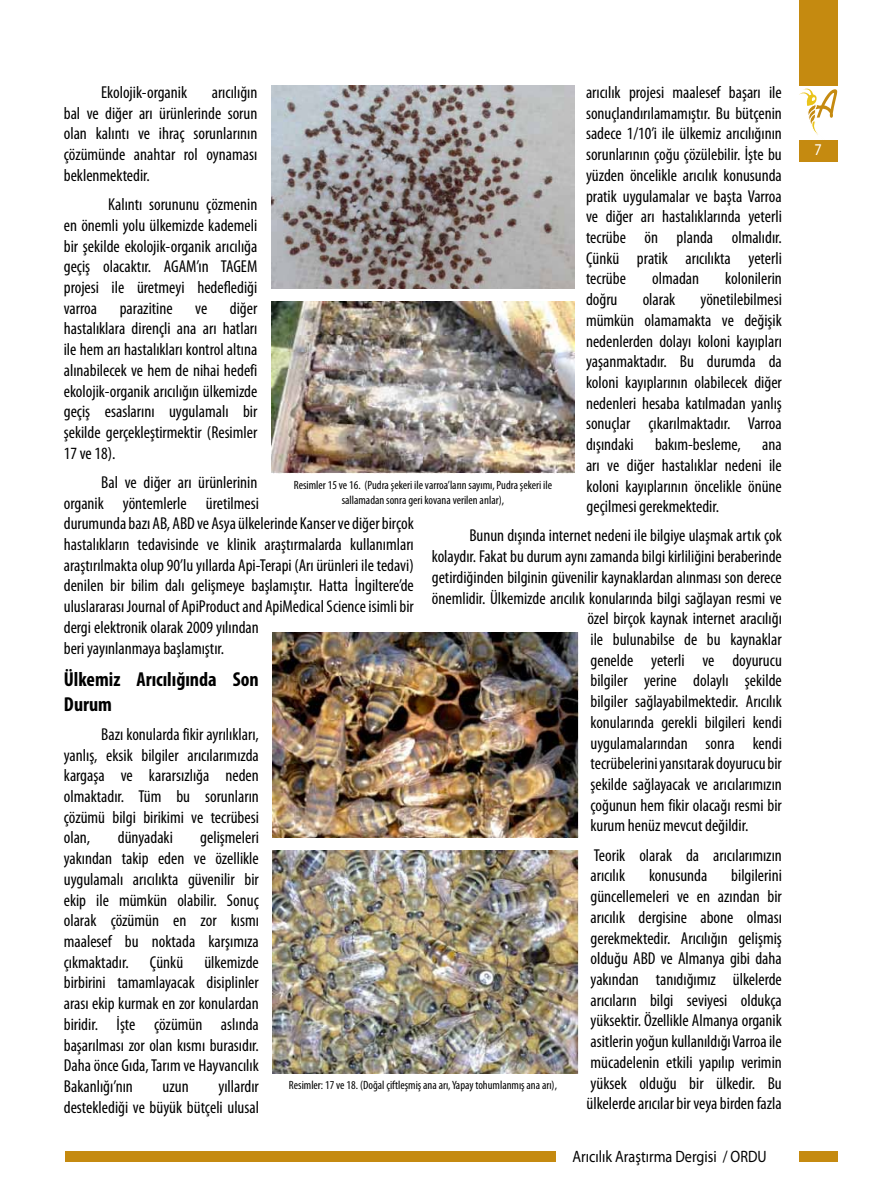
<style>
.page{position:relative;width:872px;height:1204px;background:#fff}
.page>*{position:absolute;margin:0;border:0;box-sizing:border-box;transform-origin:0 0}
.t1{font:700 condensed 20.25px/24.3px "Myriad Pro";color:#000}
.t2{font:condensed 17.25px/20.7px "Myriad Pro";color:#000;text-align:justify}
.t3{font:16.5px "Myriad Pro";color:#000;scale:.86 1}
.t4{font:16.5px "Myriad Pro";color:#fff;scale:.86 1}
.t5{font:condensed 12px/14.4px "Myriad Pro";color:#000;text-align:center}
</style>
<div class="page">
<svg style="left:799px;top:88px;width:38px;height:47px"></svg>
<div style="left:799px;top:0;width:38px;height:85px;background:#c58a10"></div>
<div style="left:799px;top:140px;width:38px;height:22px;background:#c58a10"></div>
<div style="left:799px;top:1151px;width:38px;height:10px;background:#c58a10"></div>
<div style="left:65px;top:1151px;width:491px;height:10px;background:#c58a10"></div>
<img style="left:271px;top:85px;width:303px;height:203px">
<img style="left:271px;top:301px;width:303px;height:172px">
<img style="left:272px;top:632px;width:306px;height:205px">
<img style="left:272px;top:850px;width:306px;height:223px">
<p class="t2" style="left:586px;top:82px;width:197px">arıcılık projesi maalesef başarı ile sonuçlandırılamamıştır. Bu bütçenin sadece 1/10’i ile ülkemiz arıcılığının sorunlarının çoğu çözülebilir. İşte bu yüzden öncelikle arıcılık konusunda pratik uygulamalar ve başta Varroa ve diğer arı hastalıklarında yeterli tecrübe ön planda olmalıdır.<br>Çünkü pratik arıcılıkta yeterli tecrübe</p>
<p class="t2" style="left:64px;top:82px;width:195px;text-indent:148px">arıcılığın bal ve diğer arı ürünlerinde sorun olan kalıntı ve ihraç sorunlarının çözümünde anahtar rol oynaması beklenmektedir.</p>
<p class="t2" style="left:64px;top:194px;width:195px;text-indent:44px">Kalıntı sorununu çözmenin en önemli yolu ülkemizde kademeli bir şekilde ekolojik-organik arıcılığa geçiş olacaktır. AGAM’ın TAGEM projesi ile üretmeyi hedeflediği varroa</p>
<p class="t2" style="left:101px;top:82px;width:87px">Ekolojik-organik</p>
<p class="t2" style="left:652px;top:268px;width:49px">olmadan</p>
<p class="t2" style="left:725px;top:268px;width:58px">kolonilerin</p>
<p class="t2" style="left:586px;top:289px;width:197px;text-indent:115px">yönetilebilmesi mümkün olamamakta ve değişik nedenlerden dolayı koloni kayıpları yaşanmaktadır. Bu durumda da koloni kayıplarının olabilecek diğer nedenleri hesaba katılmadan yanlış sonuçlar çıkarılmaktadır. Varroa dışındaki bakım-besleme, ana arı ve diğer hastalıklar nedeni ile koloni kayıplarının öncelikle önüne geçilmesi gerekmektedir.</p>
<p class="t2" style="left:469px;top:525px;width:314px">Bunun dışında internet nedeni ile bilgiye ulaşmak artık çok</p>
<p class="t2" style="left:432px;top:546px;width:351px">kolaydır. Fakat bu durum aynı zamanda bilgi kirliliğini beraberinde</p>
<p class="t2" style="left:432px;top:566px;width:351px">getirdiğinden bilginin güvenilir kaynaklardan alınması son derece</p>
<p class="t2" style="left:432px;top:587px;width:351px">önemlidir. Ülkemizde arıcılık konularında bilgi sağlayan resmi ve</p>
<p class="t2" style="left:587px;top:608px;width:196px">özel birçok kaynak internet aracılığı</p>
<p class="t2" style="left:590px;top:628px;width:193px">ile bulunabilse de bu kaynaklar</p>
<p class="t2" style="left:590px;top:649px;width:193px">genelde yeterli ve doyurucu</p>
<p class="t2" style="left:590px;top:670px;width:193px">bilgiler yerine dolaylı şekilde</p>
<p class="t2" style="left:590px;top:691px;width:193px">bilgiler sağlayabilmektedir. Arıcılık</p>
<p class="t2" style="left:590px;top:711px;width:193px">konularında gerekli bilgileri kendi</p>
<p class="t2" style="left:590px;top:732px;width:193px">uygulamalarından sonra kendi</p>
<p class="t2" style="left:590px;top:753px;width:193px">tecrübelerini yansıtarak doyurucu bir</p>
<p class="t2" style="left:590px;top:773px;width:193px">şekilde sağlayacak ve arıcılarımızın</p>
<p class="t2" style="left:590px;top:794px;width:193px">çoğunun hem fikir olacağı resmi bir</p>
<p class="t2" style="left:590px;top:815px;width:159px">kurum henüz mevcut değildir.</p>
<p class="t2" style="left:590px;top:844px;width:193px">Teorik olarak da arıcılarımızın arıcılık</p>
<p class="t2" style="left:586px;top:289px;width:33px">doğru</p>
<p class="t2" style="left:642px;top:289px;width:34px">olarak</p>
<p class="t2" style="left:64px;top:297px;width:195px;text-indent:166px">diğer hastalıklara dirençli ana arı hatları ile hem arı hastalıkları kontrol altına alınabilecek ve hem de nihai hedefi ekolojik-organik arıcılığın ülkemizde geçiş esaslarını uygulamalı bir şekilde gerçekleştirmektir (Resimler 17 ve 18).</p>
<p class="t2" style="left:64px;top:471px;width:351px;text-align:left;text-indent:38px">Bal ve diğer arı ürünlerinin<br>organik yöntemlerle üretilmesi<br>durumunda bazı AB, ABD ve Asya ülkelerinde Kanser ve diğer birçok hastalıkların tedavisinde ve klinik araştırmalarda kullanımları araştırılmakta olup 90’lu yıllarda Api-Terapi (Arı ürünleri ile tedavi) denilen bir bilim dalı gelişmeye başlamıştır. Hatta İngiltere’de uluslararası Journal of ApiProduct and ApiMedical Science isimli bir dergi elektronik olarak 2009 yılından<br>beri yayınlanmaya başlamıştır.</p>
<p class="t1" style="left:64px;top:667px;width:197px">Ülkemiz Arıcılığında Son<br>Durum</p>
<p class="t2" style="left:64px;top:723px;width:197px;text-indent:38px">Bazı konularda fikir ayrılıkları, yanlış, eksik bilgiler arıcılarımızda kargaşa ve kararsızlığa neden olmaktadır. Tüm bu sorunların çözümü bilgi birikimi ve tecrübesi olan,</p>
<p class="t2" style="left:120px;top:297px;width:55px">parazitine</p>
<p class="t2" style="left:195px;top:297px;width:14px">ve</p>
<p class="t5" style="left:294px;top:478px;width:260px">Resimler 15 ve 16. (Pudra şekeri ile varroa’ların sayımı, Pudra şekeri ile sallamadan sonra geri kovana verilen arılar),</p>
<p class="t2" style="left:64px;top:827px;width:197px;text-indent:136px">gelişmeleri yakından takip eden ve özellikle uygulamalı arıcılıkta güvenilir bir ekip ile mümkün olabilir. Sonuç olarak çözümün en zor kısmı maalesef bu noktada karşımıza çıkmaktadır. Çünkü ülkemizde birbirini tamamlayacak disiplinler arası ekip kurmak en zor konulardan biridir. İşte çözümün aslında başarılması zor olan kısmı burasıdır.<br>Daha önce Gıda, Tarım ve Hayvancılık Bakanlığı’nın</p>
<p class="t2" style="left:118px;top:827px;width:57px">dünyadaki</p>
<p class="t2" style="left:586px;top:865px;width:197px;text-indent:145px">bilgilerini güncellemeleri ve en azından bir arıcılık dergisine abone olması gerekmektedir. Arıcılığın gelişmiş olduğu ABD ve Almanya gibi daha yakından tanıdığımız ülkelerde arıcıların bilgi seviyesi oldukça yüksektir. Özellikle Almanya organik asitlerin yoğun kullanıldığı Varroa ile mücadelenin etkili yapılıp verimin yüksek olduğu bir ülkedir. Bu ülkelerde arıcılar bir veya birden fazla</p>
<p class="t2" style="left:649px;top:865px;width:60px">konusunda</p>
<p class="t2" style="left:64px;top:1075px;width:197px;text-align:right">yıllardır<br>desteklediği ve büyük bütçeli ulusal</p>
<p class="t5" style="left:289px;top:1077px;width:269px">Resimler: 17 ve 18. (Doğal çiftleşmiş ana arı, Yapay tohumlanmış ana arı),</p>
<p class="t2" style="left:163px;top:1075px;width:28px">uzun</p>
<p class="t3" style="left:572px;top:1146px;width:227px">Arıcılık Araştırma Dergisi / ORDU</p>
<p class="t4" style="left:814px;top:140px;width:10px">7</p>
</div>
